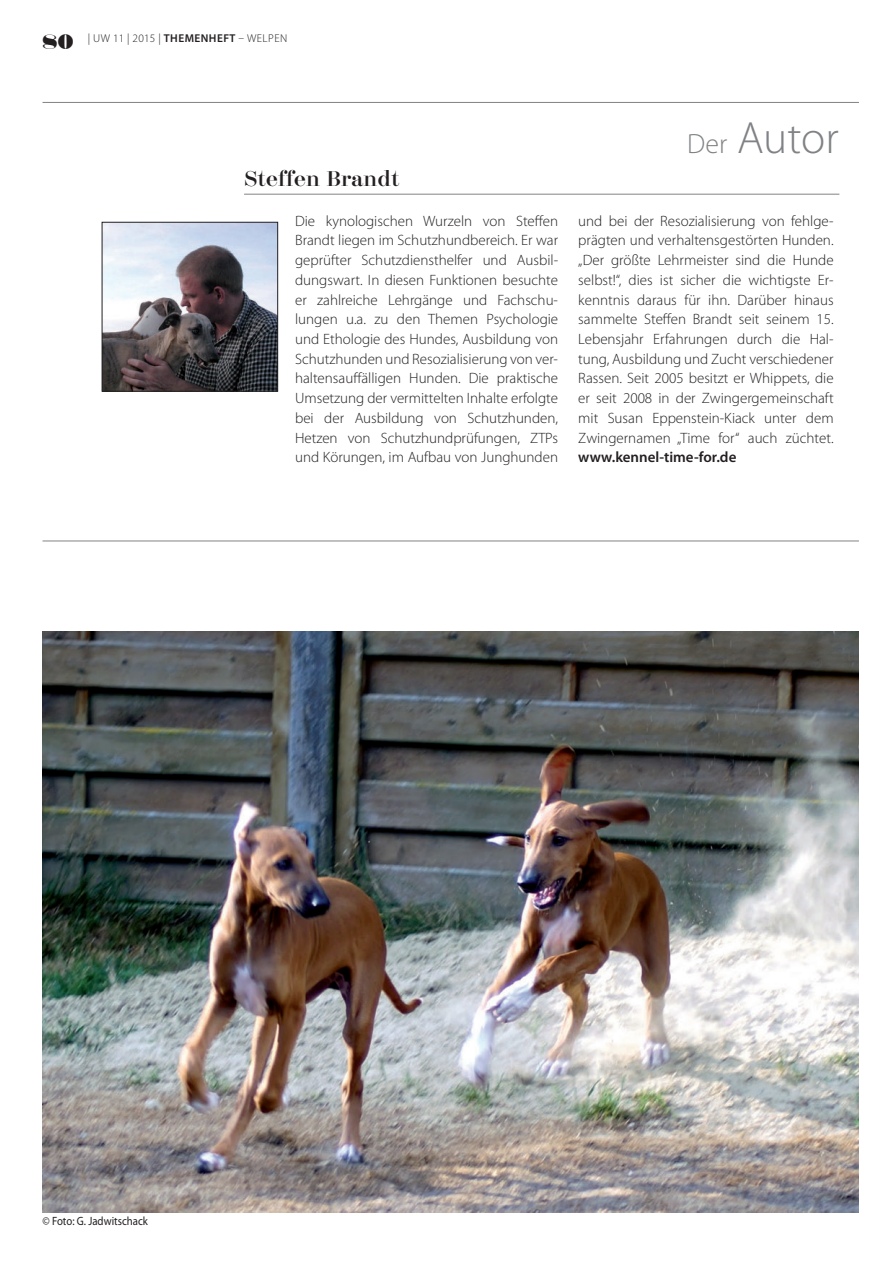
<style>
.page{position:relative;width:893px;height:1263px;background:#fff}
.page>*{position:absolute;margin:0;border:0;box-sizing:border-box;transform-origin:0 0}
.t1{font:300 45.45px "Myriad Pro";color:#808285}
.t2{font:21px "Viola BQ";color:#231f20}
.t3{font:21px "Fette Bauersche Antiqua";color:#231f20}
.t4{font:300 15px/19.6px "Myriad Pro";color:#231f20;text-align:justify}
.t5{font:600 15px "Myriad Pro";color:#231f20}
.t6{font:12px "Myriad Pro";color:#231f20;scale:.9 1}
.t7{font:300 11.4px "Myriad Pro";letter-spacing:.04em;color:#231f20}
.s1{font-weight:600}
.s2{font-size:27.9px}
</style>
<div class="page">
<hr style="left:244px;top:194px;width:595px;height:1px;background:#808285">
<hr style="left:43px;top:102px;width:816px;height:1px;background:#808285">
<hr style="left:43px;top:541px;width:816px;height:1px;background:#808285">
<img style="left:104px;top:224px;width:172px;height:165px">
<div style="left:102px;top:222px;width:176px;height:169px;border:1px solid #231f20"></div>
<img style="left:43px;top:631px;width:816px;height:581px">
<h2 class="t3" style="left:43px;top:29px;width:32px">80</h2>
<p class="t7" style="left:88px;top:32px;width:201px">| UW 11 | 2015 | <span class="s1">Themenheft</span> – Welpen</p>
<h1 class="t1" style="left:687px;top:112px;width:153px"><span class="s2">Der</span> Autor</h1>
<h2 class="t2" style="left:244px;top:166px;width:157px">Steffen Brandt</h2>
<p class="t4" style="left:295px;top:211px;width:265px">Die kynologischen Wurzeln von Steffen Brandt liegen im Schutzhundbereich. Er war geprüfter Schutzdiensthelfer und Ausbil&shy;dungswart. I n diesen Funktionen besuchte er zahlreiche Lehrgänge und Fachschu&shy;lungen u.a. zu den Themen Psychologie und Ethologie des H undes, Ausbildung von Schutzhunden und Resozialisierung von ver&shy;haltensauffälligen H unden. Die praktische Umsetzung der vermittelten I nhalte erfolgte bei der Ausbildung von Schutzhunden, Hetzen von Schutzhundprüfungen, ZTPs und Körungen, im Aufbau von Junghunden</p>
<p class="t4" style="left:578px;top:211px;width:257px">und bei der Resozialisierung von fehlge&shy;prägten und verhaltensgestörten H unden. „Der größte Lehrmeister sind die H unde selbst!“, dies ist sicher die wichtigste Er&shy;kenntnis daraus für ihn. Darüber hinaus sammelte Steffen Brandt seit seinem 15.<br>Lebensjahr Erfahrungen durch die Hal&shy;tung, Ausbildung und Zucht verschiedener Rassen. Seit 2005 besitzt er Whippets, die er seit 2008 in der Zwingergemeinschaft mit Susan Eppenstein-Kiack unter dem Zwingernamen „Time for“ auch züchtet.</p>
<p class="t5" style="left:578px;top:449px;width:160px">www.kennel-time-for.de</p>
<p class="t6" style="left:43px;top:1214px;width:119px">© Foto: G. Jadwitschack</p>
</div>
